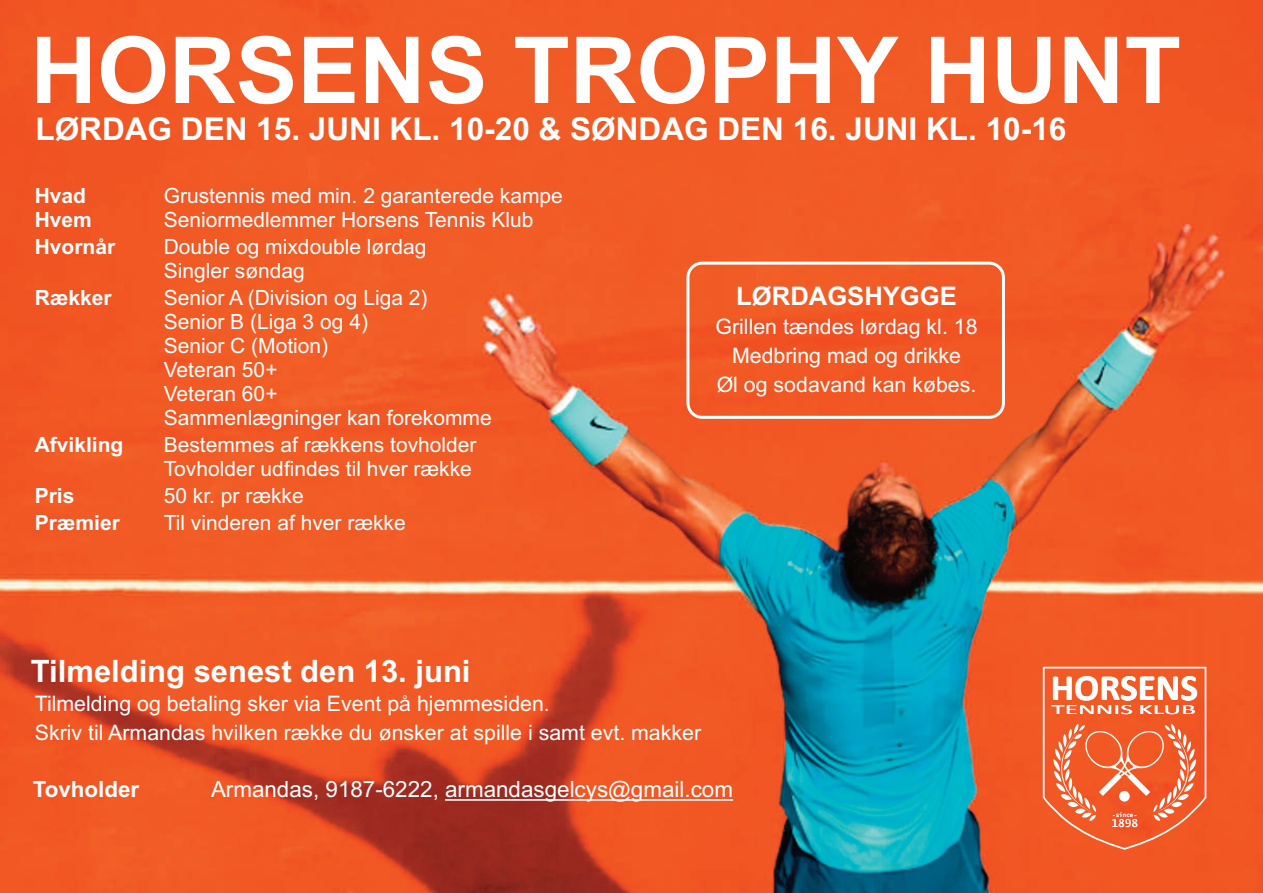
<style>
.page{position:relative;width:1263px;height:893px;background:#fff}
.page>*{position:absolute;margin:0;border:0;box-sizing:border-box;transform-origin:0 0}
.t1{font:700 92.4px "Arial";color:#fff}
.t2{font:700 37.2px "Calibri";color:#fff}
.t3{font:700 31.5px "Arial";color:#fff}
.t4{font:700 30.9px "Arial";color:#fff}
.t5{font:700 25.65px "Arial";color:#fff}
.t6{font:22.35px "Arial";color:#fff}
.t7{font:700 22.35px "Arial";color:#fff}
.t8{font:21.3px/28.8px "Arial";color:#fff}
.t9{font:21px/24px "Arial";color:#fff}
.t10{font:700 21px "Arial";color:#fff}
.t11{font:14.1px "Calibri";color:#fff;scale:1.95 1}
.t12{font:10.95px "Lucida Console";color:#fff}
.t13{font:5.85px "Lucida Console";color:#fff}
</style>
<div class="page">
<img style="left:0;top:0;width:1263px;height:893px">
<hr style="left:445px;top:799px;width:288px;height:2px;background:#fff">
<svg style="left:1041px;top:666px;width:166px;height:185px;background:#f2693c"></svg>
<div style="left:1119px;top:791px;width:11px;height:11px;background:#fff;border-radius:50%"></div>
<svg style="left:686px;top:262px;width:319px;height:157px;background:#f1602f"></svg>
<h1 class="t1" style="left:30px;top:17px;width:1152px">HORSENS TROPHY HUNT</h1>
<h3 class="t3" style="left:35px;top:110px;width:1032px">LØRDAG DEN 15. JUNI KL. 10-20 &amp; SØNDAG DEN 16. JUNI KL. 10-16</h3>
<p class="t10" style="left:35px;top:184px;width:53px">Hvad</p>
<p class="t9" style="left:164px;top:184px;width:401px">Grustennis med min. 2 garanterede kampe</p>
<p class="t10" style="left:35px;top:208px;width:59px">Hvem</p>
<p class="t9" style="left:164px;top:208px;width:371px">Seniormedlemmer Horsens Tennis Klub</p>
<p class="t10" style="left:35px;top:235px;width:82px">Hvornår</p>
<p class="t9" style="left:164px;top:235px;width:264px">Double og mixdouble lørdag<br>Singler søndag</p>
<p class="t10" style="left:35px;top:286px;width:79px">Rækker</p>
<p class="t9" style="left:164px;top:286px;width:329px">Senior A (Division og Liga 2)<br>Senior B (Liga 3 og 4)<br>Senior C (Motion)<br>Veteran 50+<br>Veteran 60+<br>Sammenlægninger kan forekomme</p>
<p class="t10" style="left:35px;top:433px;width:90px">Afvikling</p>
<p class="t9" style="left:164px;top:433px;width:314px">Bestemmes af rækkens tovholder<br>Tovholder udfindes til hver række</p>
<p class="t10" style="left:35px;top:484px;width:41px">Pris</p>
<p class="t9" style="left:164px;top:484px;width:142px">50 kr. pr række</p>
<p class="t10" style="left:35px;top:511px;width:87px">Præmier</p>
<p class="t9" style="left:164px;top:511px;width:243px">Til vinderen af hver række</p>
<p class="t5" style="left:736px;top:282px;width:222px">LØRDAGSHYGGE</p>
<p class="t8" style="left:715px;top:312px;width:264px;text-align:center">Grillen tændes lørdag kl. 18<br>Medbring mad og drikke<br>Øl og sodavand kan købes.</p>
<h3 class="t4" style="left:31px;top:653px;width:441px">Tilmelding senest den 13. juni</h3>
<p class="t8" style="left:35px;top:689px;width:668px">Tilmelding og betaling sker via Event på hjemmesiden.<br>Skriv til Armandas hvilken række du ønsker at spille i samt evt. makker</p>
<p class="t7" style="left:33px;top:777px;width:108px">Tovholder</p>
<p class="t6" style="left:211px;top:777px;width:524px">Armandas, 9187-6222, armandasgelcys@gmail.com</p>
<h2 class="t2" style="left:1051px;top:672px;width:149px">HORSENS</h2>
<p class="t11" style="left:1051px;top:704px;width:76px">TENNIS KLUB</p>
<p class="t13" style="left:1116px;top:812px;width:19px">since</p>
<p class="t12" style="left:1111px;top:818px;width:28px">1898</p>
</div>
